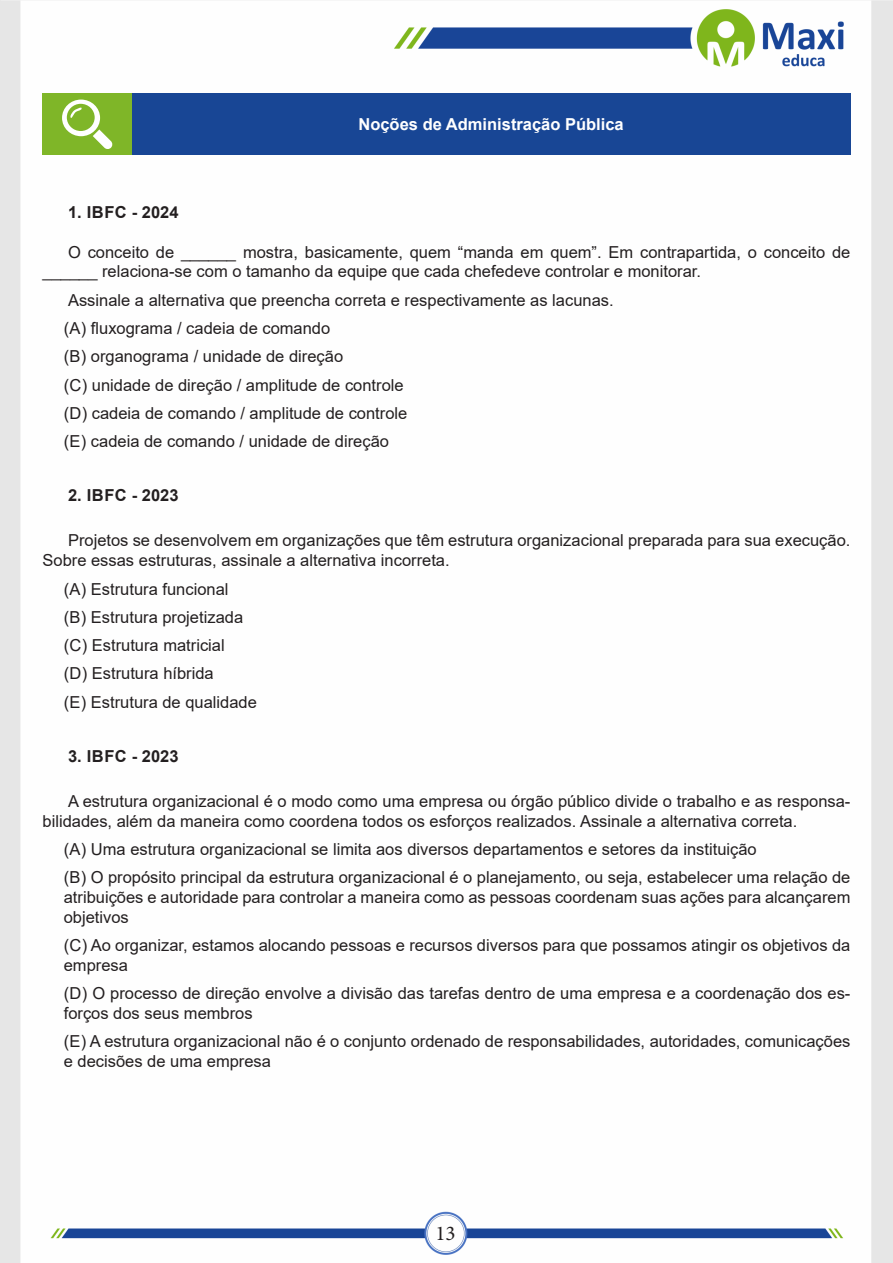
<style>
.page{position:relative;width:893px;height:1263px;background:#fff}
.page>*{position:absolute;margin:0;border:0;box-sizing:border-box;transform-origin:0 0}
.t1{font:21px "Minion Pro";color:#231f20}
.ALTERNATIVAS{font:16.5px/19.8px "Arial";color:#231f20}
.TEXTO_BASE{font:16.5px/19.8px "Arial";color:#231f20}
.TEXTO_BASE-2{font:700 16.5px "Arial";letter-spacing:.02em;color:#231f20}
.Titulo_de_Caixa{font:700 16.5px "Arial";color:#fff}
</style>
<div class="page">
<img style="left:0;top:0;width:893px;height:1263px">
<div style="left:43px;top:94px;width:89px;height:61px;background:#7fb628"></div>
<div style="left:132px;top:94px;width:718px;height:61px;background:#184695"></div>
<svg style="left:62px;top:100px;width:51px;height:49px"></svg>
<p class="Titulo_de_Caixa" style="left:358px;top:113px;width:267px">Noções de Administração Pública</p>
<p class="TEXTO_BASE-2" style="left:68px;top:201px;width:112px">1. IBFC - 2024</p>
<p class="TEXTO_BASE" style="left:43px;top:242px;width:809px;text-indent:26px">O conceito de ______ mostra, basicamente, quem “manda em quem”. Em contrapartida, o conceito de ______ relaciona-se com o tamanho da equipe que cada chefedeve controlar e monitorar.</p>
<p class="TEXTO_BASE" style="left:68px;top:290px;width:547px">Assinale a alternativa que preencha correta e respectivamente as lacunas.</p>
<p class="ALTERNATIVAS" style="left:64px;top:318px;width:268px">(A) fluxograma / cadeia de comando</p>
<p class="ALTERNATIVAS" style="left:64px;top:347px;width:281px">(B) organograma / unidade de direção</p>
<p class="ALTERNATIVAS" style="left:64px;top:375px;width:341px">(C) unidade de direção / amplitude de controle</p>
<p class="ALTERNATIVAS" style="left:64px;top:403px;width:345px">(D) cadeia de comando / amplitude de controle</p>
<p class="ALTERNATIVAS" style="left:64px;top:431px;width:327px">(E) cadeia de comando / unidade de direção</p>
<p class="TEXTO_BASE-2" style="left:68px;top:484px;width:112px">2. IBFC - 2023</p>
<p class="TEXTO_BASE" style="left:43px;top:531px;width:809px;text-indent:26px">Projetos se desenvolvem em organizações que têm estrutura organizacional preparada para sua execução.<br>Sobre essas estruturas, assinale a alternativa incorreta.</p>
<p class="ALTERNATIVAS" style="left:64px;top:579px;width:166px">(A) Estrutura funcional</p>
<p class="ALTERNATIVAS" style="left:64px;top:607px;width:181px">(B) Estrutura projetizada</p>
<p class="ALTERNATIVAS" style="left:64px;top:635px;width:163px">(C) Estrutura matricial</p>
<p class="ALTERNATIVAS" style="left:64px;top:664px;width:152px">(D) Estrutura híbrida</p>
<p class="ALTERNATIVAS" style="left:64px;top:692px;width:195px">(E) Estrutura de qualidade</p>
<p class="TEXTO_BASE-2" style="left:68px;top:744px;width:112px">3. IBFC - 2023</p>
<p class="TEXTO_BASE" style="left:43px;top:791px;width:809px;text-indent:26px">A estrutura organizacional é o modo como uma empresa ou órgão público divide o trabalho e as responsa&shy;bilidades, além da maneira como coordena todos os esforços realizados. Assinale a alternativa correta.</p>
<p class="ALTERNATIVAS" style="left:64px;top:839px;width:694px">(A) Uma estrutura organizacional se limita aos diversos departamentos e setores da instituição</p>
<p class="ALTERNATIVAS" style="left:64px;top:867px;width:788px;text-align:justify">(B) O propósito principal da estrutura organizacional é o planejamento, ou seja, estabelecer uma relação de atribuições e autoridade para controlar a maneira como as pessoas coordenam suas ações para alcançarem objetivos</p>
<p class="ALTERNATIVAS" style="left:64px;top:935px;width:788px">(C) Ao organizar, estamos alocando pessoas e recursos diversos para que possamos atingir os objetivos da empresa</p>
<p class="ALTERNATIVAS" style="left:64px;top:983px;width:788px">(D) O processo de direção envolve a divisão das tarefas dentro de uma empresa e a coordenação dos es&shy;forços dos seus membros</p>
<p class="ALTERNATIVAS" style="left:64px;top:1032px;width:788px">(E) A estrutura organizacional não é o conjunto ordenado de responsabilidades, autoridades, comunicações e decisões de uma empresa</p>
<p class="t1" style="left:435px;top:1219px;width:22px">13</p>
</div>
